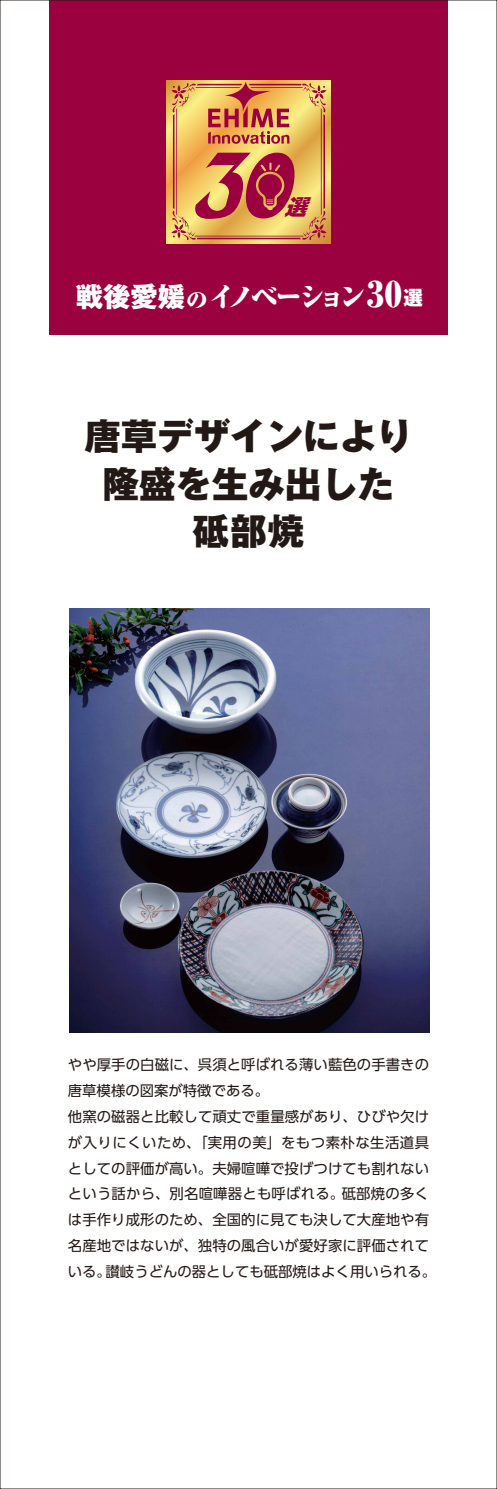
<style>
.page{position:relative;width:497px;height:1489px;background:#fff}
.page>*{position:absolute;margin:0;border:0;box-sizing:border-box;transform-origin:0 0}
.t1{font:800 36.4px/47.6px "Gothic MB101 Pr 5";color:#221815;text-align:center}
.t2{font:900 27.16px "Ryumin Pr 5";letter-spacing:-.2em;color:#fff}
.t3{font:italic 800 21.35px "Shin Go Pr 5";color:#9b003f}
.t4{font:14.35px/25.8px "UD Shin Go Pr 6 N";letter-spacing:.005em;color:#221815}
.s1{font-family:"Gothic MB101 Pr 5";font-weight:800;font-size:27.23px}
.s2{font-size:21.8px}
.s3{font-size:34.2px}
.s4{font-family:"Gothic MB101 Pr 5";font-weight:800;font-size:19.56px}
</style>
<div class="page">
<div style="left:49px;top:0;width:398px;height:334px;background:#9b003f"></div>
<img style="left:69px;top:608px;width:360px;height:424px">
<svg style="left:167px;top:80px;width:162px;height:163px;background:#ecc360"></svg>
<svg style="left:171px;top:81px;width:155px;height:160px"></svg>
<h3 class="t3" style="left:284px;top:190px;width:34px">選</h3>
<h2 class="t2" style="left:76px;top:275px;width:348px"><span class="s1">戦後愛媛</span><span class="s2">の</span>イノベーション<span class="s3">30</span><span class="s4">選</span></h2>
<h1 class="t1" style="left:84px;top:409px;width:329px">唐草デザインにより隆盛を生み出した砥部焼</h1>
<p class="t4" style="left:68px;top:1051px;width:369px">やや厚手の白磁に、呉須と呼ばれる薄い藍色の手書きの唐草模様の図案が特徴である。<br>他窯の磁器と比較して頑丈で重量感があり、ひびや欠けが入りにくいため、「実用の美」をもつ素朴な生活道具としての評価が高い。夫婦喧嘩で投げつけても割れないという話から、別名喧嘩器とも呼ばれる。砥部焼の多くは手作り成形のため、全国的に見ても決して大産地や有名産地ではないが、独特の風合いが愛好家に評価されている。讃岐うどんの器としても砥部焼はよく用いられる。</p>
</div>
